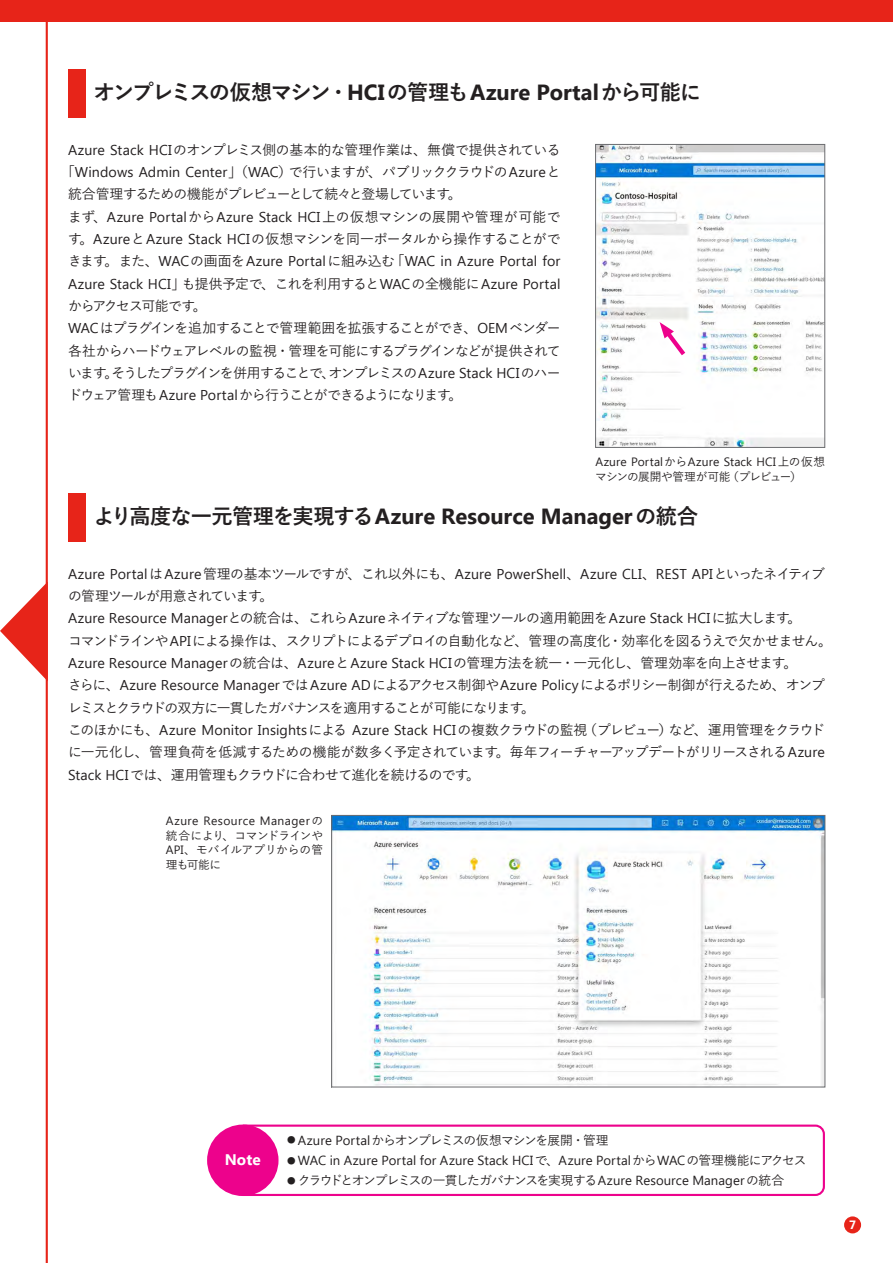
<style>
.page{position:relative;width:893px;height:1263px;background:#fff}
.page>*{position:absolute;margin:0;border:0;box-sizing:border-box;transform-origin:0 0}
.中見出{font:700 21.9px "Segoe UI";color:#231f20}
.中見出-2{font:700 21.3px "Yu Go";letter-spacing:-.075em;color:#231f20}
.t1{font:700 15.3px "Segoe UI";color:#fff}
.本文{font:14.25px/22.4px "Segoe UI";letter-spacing:.01em;color:#231f20}
.本文-2{font:500 13.8px/22.4px "Yu Go";letter-spacing:-.07em;color:#231f20;text-align:justify}
.本文-3{font:500 13.8px "Yu Go";letter-spacing:-.025em;color:#231f20}
.本文-4{font:500 13.8px "Yu Go";letter-spacing:-.035em;color:#231f20}
.本文-5{font:500 13.8px "Yu Go";letter-spacing:-.1em;color:#231f20}
.t2{font:13.2px "Segoe UI";letter-spacing:.005em;color:#231f20}
.t3{font:500 12.75px "Yu Go";letter-spacing:-.09em;color:#231f20}
.図版テキスト11q{font:12px "Segoe UI";letter-spacing:.025em;color:#231f20}
.t4{font:700 12px "Segoe UI";color:#fff}
.図版テキスト11q-2{font:500 11.7px/14.9px "Yu Go";letter-spacing:-.035em;color:#231f20;text-align:justify}
.図版テキスト11q-3{font:500 11.7px "Yu Go";letter-spacing:-.065em;color:#231f20}
.s1{font-family:"Segoe UI";font-size:21.9px}
.s2{font-family:"Segoe UI";font-weight:400;font-size:14.25px}
.s3{font-family:"Yu Go";font-weight:500;font-size:13.8px}
.s4{font-family:"Yu Go";font-weight:500;font-size:11.7px}
.s5{font-family:"Yu Go";font-size:21.3px}
.s6{font-family:"Segoe UI";font-weight:400;font-size:12px}
.s7{font-family:"Koz Min Pr 6 N";font-weight:400;font-size:8.55px}
.s8{font-family:"Segoe UI";font-weight:400;font-size:13.2px}
.s9{font-family:"Koz Min Pr 6 N";font-size:8.55px}
.s10{font-family:"Yu Go";font-weight:500;font-size:12.75px}
</style>
<div class="page">
<div style="left:0;top:0;width:893px;height:21px;background:#e72419"></div>
<svg style="left:0;top:581px;width:46px;height:100px"></svg>
<hr style="left:46px;top:0;width:2px;height:1263px;background:#e72419">
<div style="left:844px;top:1216px;width:17px;height:17px;background:#e72419;border-radius:50%"></div>
<div style="left:68px;top:69px;width:17px;height:49px;background:#e72419"></div>
<div style="left:68px;top:493px;width:17px;height:49px;background:#e72419"></div>
<img style="left:597px;top:146px;width:226px;height:300px">
<div style="left:595px;top:144px;width:230px;height:304px;border:1px solid #6c6d70"></div>
<img style="left:333px;top:817px;width:490px;height:268px">
<div style="left:331px;top:815px;width:494px;height:272px;border:1px solid #6c6d70"></div>
<svg style="left:249px;top:1124px;width:576px;height:72px"></svg>
<div style="left:207px;top:1124px;width:72px;height:72px;background:#ed028c;border-radius:50%"></div>
<svg style="left:660px;top:322px;width:29px;height:38px"></svg>
<p class="中見出-2" style="left:94px;top:80px;width:609px">オンプレミスの仮想マシン・<span class="s1">HCI</span>の管理も<span class="s1">Azure Portal</span>から可能に</p>
<p class="本文-4" style="left:68px;top:137px;width:494px"><span class="s2">Azure Stack HCI</span>のオンプレミス側の基本的な管理作業は、無償で提供されている</p>
<p class="本文" style="left:61px;top:161px;width:501px"><span class="s3">「</span>Windows Admin Center<span class="s3">」（</span>WAC<span class="s3">）で行いますが、パブリッククラウドの</span>Azure<span class="s3">と</span></p>
<p class="本文-2" style="left:68px;top:181px;width:395px">統合管理するための機能がプレビューとして続々と登場しています。</p>
<p class="本文" style="left:68px;top:205px;width:494px"><span class="s3">まず、</span>Azure Portal<span class="s3">から</span>Azure Stack HCI<span class="s3">上の仮想マシンの展開や管理が可能で</span></p>
<p class="本文-3" style="left:68px;top:226px;width:494px">す。<span class="s2">Azure</span>と<span class="s2">Azure Stack HCI</span>の仮想マシンを同一ポータルから操作することがで</p>
<p class="本文" style="left:68px;top:250px;width:494px"><span class="s3">きます。また、</span>WAC<span class="s3">の画面を</span>Azure Portal<span class="s3">に組み込む「</span>WAC in Azure Portal for<br>Azure Stack HCI<span class="s3">」も提供予定で、これを利用すると</span>WAC<span class="s3">の全機能に</span>Azure Portal</p>
<p class="本文-2" style="left:68px;top:293px;width:140px">からアクセス可能です。</p>
<p class="本文-2" style="left:68px;top:315px;width:494px"><span class="s2">WAC</span>はプラグインを追加することで管理範囲を拡張することができ、<span class="s2">OEM</span>ベンダー各社からハードウェアレベルの監視・管理を可能にするプラグインなどが提供されています。そうしたプラグインを併用することで、オンプレミスの <span class="s2">Azure Stack HCI</span> のハードウェア管理も<span class="s2">Azure Portal</span> から行うことができるようになります。</p>
<p class="図版テキスト11q" style="left:595px;top:455px;width:231px">Azure Portal<span class="s4">から</span>Azure Stack HCI<span class="s4">上の仮想</span></p>
<p class="図版テキスト11q-3" style="left:595px;top:466px;width:208px">マシンの展開や管理が可能（プレビュー）</p>
<p class="中見出" style="left:94px;top:503px;width:606px"><span class="s5">より高度な一元管理を実現する</span>Azure Resource Manager<span class="s5">の統合</span></p>
<p class="本文" style="left:68px;top:563px;width:758px">Azure Portal<span class="s3">は</span>Azure<span class="s3">管理の基本ツールですが、これ以外にも、</span>Azure PowerShell<span class="s3">、</span>Azure CLI<span class="s3">、</span>REST API<span class="s3">といったネイティブ</span></p>
<p class="本文-2" style="left:68px;top:583px;width:207px">の管理ツールが用意されています。</p>
<p class="本文" style="left:68px;top:607px;width:735px">Azure Resource Manager<span class="s3">との統合は、これら</span>Azure<span class="s3">ネイティブな管理ツールの適用範囲を</span>Azure Stack HCI<span class="s3">に拡大します。</span></p>
<p class="本文-2" style="left:68px;top:628px;width:765px">コマンドラインや<span class="s2">API</span> による操作は、スクリプトによるデプロイの自動化など、管理の高度化・効率化を図るうえで欠かせません。</p>
<p class="本文" style="left:68px;top:652px;width:731px">Azure Resource Manager<span class="s3">の統合は、</span>Azure<span class="s3">と</span>Azure Stack HCI<span class="s3">の管理方法を統一・一元化し、管理効率を向上させます。</span></p>
<p class="本文" style="left:68px;top:674px;width:758px"><span class="s3">さらに、</span>Azure Resource Manager<span class="s3">では</span>Azure AD<span class="s3">によるアクセス制御や</span>Azure Policy<span class="s3">によるポリシー制御が行えるため、オンプ</span></p>
<p class="本文-5" style="left:68px;top:695px;width:468px">レミスとクラウドの双方に一貫したガバナンスを適用することが可能になります。</p>
<p class="本文-2" style="left:68px;top:717px;width:758px">このほかにも、<span class="s2">Azure Monitor Insights</span>による <span class="s2">Azure Stack HCI</span>の複数クラウドの監視（プレビュー）など、運用管理をクラウドに一元化し、管理負荷を低減するための機能が数多く予定されています。毎年フィーチャーアップデートがリリースされる<span class="s2">Azure Stack HCI</span>では、運用管理もクラウドに合わせて進化を続けるのです。</p>
<p class="図版テキスト11q" style="left:166px;top:813px;width:159px">Azure Resource Manager<span class="s4">の</span></p>
<p class="図版テキスト11q-2" style="left:166px;top:826px;width:159px">統合により、コマンドラインや<span class="s6">API</span>、モバイルアプリからの管理も可能に</p>
<p class="t1" style="left:225px;top:1151px;width:37px">Note</p>
<p class="t3" style="left:287px;top:1128px;width:323px"><span class="s7">●</span> <span class="s8">Azure Portal</span>からオンプレミスの仮想マシンを展開・管理</p>
<p class="t2" style="left:287px;top:1153px;width:521px"><span class="s9">●</span> WAC in Azure Portal for Azure Stack HCI<span class="s10">で、</span>Azure Portal<span class="s10">から</span>WAC<span class="s10">の管理機能にアクセス</span></p>
<p class="t3" style="left:287px;top:1169px;width:499px"><span class="s7">●</span> クラウドとオンプレミスの一貫したガバナンスを実現する<span class="s8">Azure Resource Manager</span>の統合</p>
<p class="t4" style="left:849px;top:1218px;width:8px">7</p>
</div>
